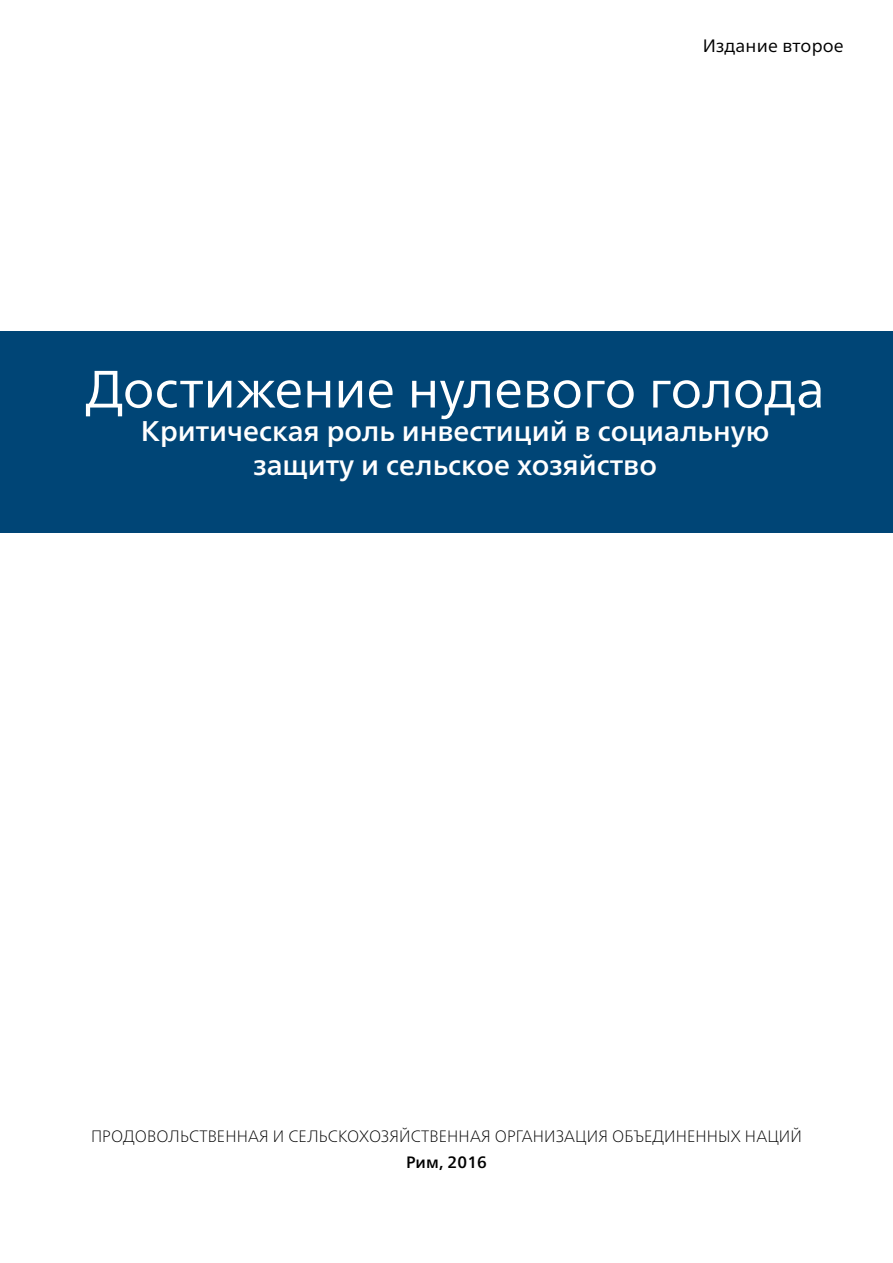
<style>
.page{position:relative;width:893px;height:1263px;background:#fff}
.page>*{position:absolute;margin:0;border:0;box-sizing:border-box;transform-origin:0 0}
.t1{font:52.5px "Frutiger Neue LTCYR";letter-spacing:-.005em;color:#fff}
.Heading_1_P0_PRELIM{font:500 28.5px/34.5px "Frutiger Neue LTCYR";color:#fff;text-align:center}
.NewPara_1{font:18px "Frutiger Neue LTCYR";letter-spacing:.01em;color:#000}
.NewPara_1-2{font:100 16.5px "Frutiger Neue LTCYR";letter-spacing:.01em;color:#000}
.NewPara_1-3{font:500 16.5px "Frutiger Neue LTCYR";letter-spacing:.01em;color:#000}
</style>
<div class="page">
<div style="left:0;top:331px;width:893px;height:202px;background:#004576"></div>
<p class="NewPara_1" style="left:703px;top:34px;width:143px">Издание второе</p>
<p class="t1" style="left:85px;top:357px;width:741px">Достижение нулевого голода</p>
<p class="Heading_1_P0_PRELIM" style="left:141px;top:413px;width:630px">Критическая роль инвестиций в социальную защиту и сельское хозяйство</p>
<p class="NewPara_1-2" style="left:91px;top:1127px;width:712px">ПРОДОВОЛЬСТВЕННАЯ И СЕЛЬСКОХОЗЯЙСТВЕННАЯ ОРГАНИЗАЦИЯ ОБЪЕДИНЕННЫХ НАЦИЙ</p>
<p class="NewPara_1-3" style="left:406px;top:1152px;width:82px">Рим, 2016</p>
</div>
